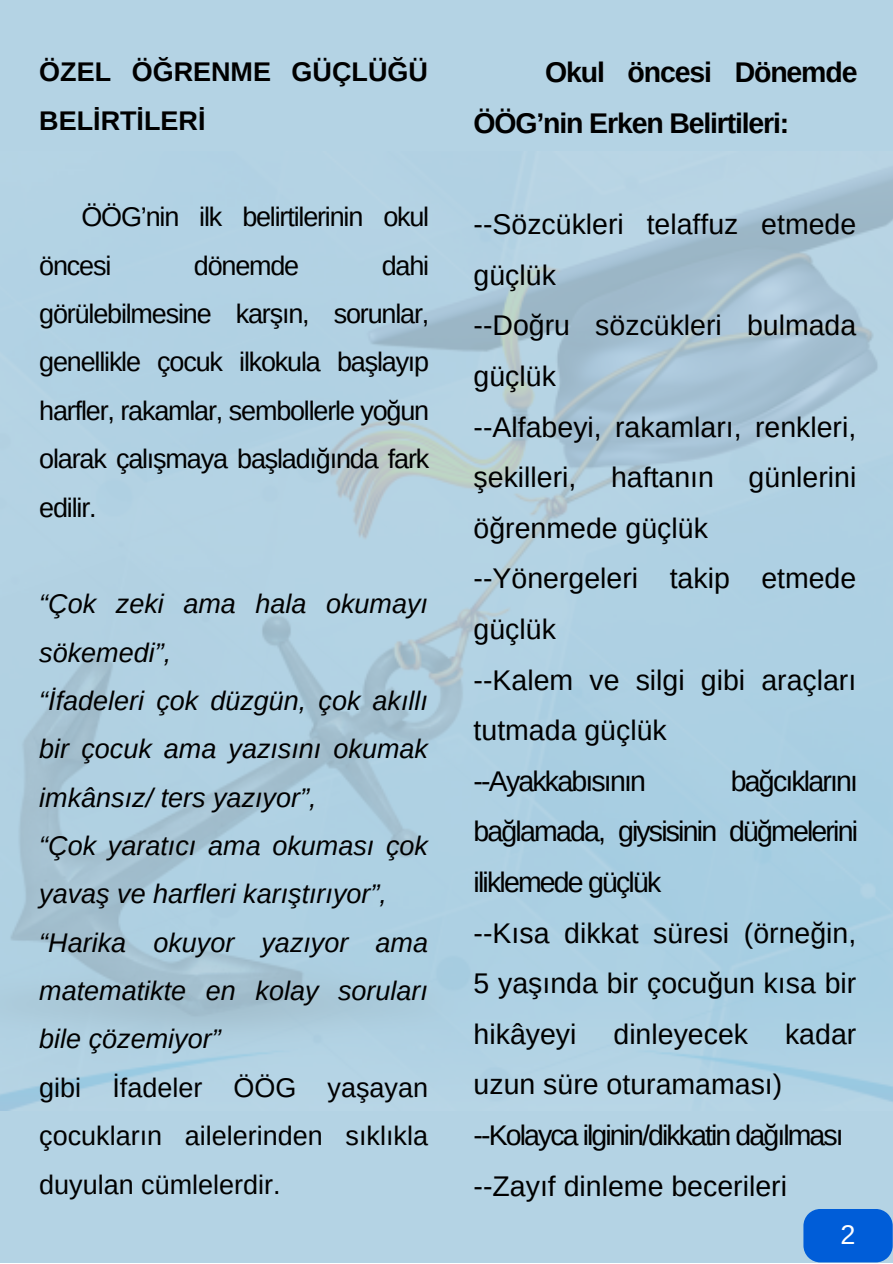
<style>
.page{position:relative;width:893px;height:1264px;background:#fff}
.page>*{position:absolute;margin:0;border:0;box-sizing:border-box;transform-origin:0 0}
.t1{font:28.5px/50.6px "Arimo";color:#000}
.t2{font:28.5px "Arimo";letter-spacing:-.065em;color:#000}
.t3{font:700 28.5px/50.6px "Arimo";letter-spacing:-.04em;color:#000}
.t4{font:27px/48.3px "Arimo";letter-spacing:-.045em;color:#000;text-align:justify}
.t5{font:italic 27px/48.3px "Arimo";color:#000}
.t6{font:700 27px/48.3px "Arimo";color:#000}
.t7{font:27px "Arimo";color:#fff}
</style>
<div class="page">
<div style="left:0;top:0;width:892px;height:1262px;background:#b4d3e4"></div>
<img style="left:0;top:171px;width:892px;height:939px">
<div style="left:803px;top:1209px;width:89px;height:53px;background:#005dd8"></div>
<p class="t6" style="left:39px;top:48px;width:390px">ÖZEL ÖĞRENME GÜÇLÜĞÜ<br>BELİRTİLERİ</p>
<p class="t4" style="left:39px;top:193px;width:391px;text-indent:42px">ÖÖG’nin ilk belirtilerinin okul öncesi</p>
<p class="t4" style="left:39px;top:241px;width:391px;text-indent:342px">dahi görülebilmesine karşın, sorunlar, genellikle çocuk ilkokula başlayıp harfler, rakamlar, sembollerle yoğun olarak çalışmaya başladığında fark edilir.</p>
<p class="t4" style="left:194px;top:241px;width:107px">dönemde</p>
<p class="t5" style="left:39px;top:579px;width:390px">“Çok zeki ama hala okumayı sökemedi”,</p>
<p class="t5" style="left:39px;top:676px;width:390px;text-align:justify">“İfadeleri çok düzgün, çok akıllı bir çocuk ama yazısını okumak imkânsız/ ters yazıyor”,</p>
<p class="t5" style="left:39px;top:821px;width:390px">“Çok yaratıcı ama okuması çok yavaş ve harfleri karıştırıyor”,</p>
<p class="t5" style="left:39px;top:918px;width:390px;text-align:justify">“Harika okuyor yazıyor ama matematikte en kolay soruları bile çözemiyor”</p>
<p class="t4" style="left:39px;top:1063px;width:390px">gibi İfadeler ÖÖG yaşayan çocukların ailelerinden sıklıkla duyulan cümlelerdir.</p>
<p class="t3" style="left:473px;top:47px;width:385px;text-indent:72px">Okul öncesi Dönemde<br>ÖÖG’nin Erken Belirtileri:</p>
<p class="t1" style="left:473px;top:199px;width:384px">--Sözcükleri telaffuz etmede güçlük</p>
<p class="t1" style="left:473px;top:300px;width:384px">--Doğru sözcükleri bulmada güçlük</p>
<p class="t1" style="left:473px;top:401px;width:384px;text-align:justify">--Alfabeyi, rakamları, renkleri, şekilleri, haftanın günlerini öğrenmede güçlük</p>
<p class="t1" style="left:473px;top:553px;width:384px">--Yönergeleri takip etmede güçlük</p>
<p class="t1" style="left:473px;top:654px;width:384px">--Kalem ve silgi gibi araçları tutmada güçlük</p>
<p class="t2" style="left:473px;top:765px;width:174px">--Ayakkabısının</p>
<p class="t1" style="left:473px;top:755px;width:386px;text-align:justify;text-indent:257px">bağcıklarını bağlamada, giysisinin düğmelerini iliklemede güçlük</p>
<p class="t1" style="left:473px;top:907px;width:384px;text-align:justify">--Kısa dikkat süresi (örneğin, 5 yaşında bir çocuğun kısa bir hikâyeyi</p>
<p class="t1" style="left:613px;top:1008px;width:136px">dinleyecek</p>
<p class="t1" style="left:785px;top:1008px;width:73px">kadar</p>
<p class="t1" style="left:473px;top:1059px;width:310px">uzun süre oturamaması)</p>
<p class="t2" style="left:473px;top:1119px;width:371px">--Kolayca ilginin/dikkatin dağılması</p>
<p class="t1" style="left:473px;top:1160px;width:315px">--Zayıf dinleme becerileri</p>
<p class="t7" style="left:840px;top:1219px;width:16px">2</p>
</div>
